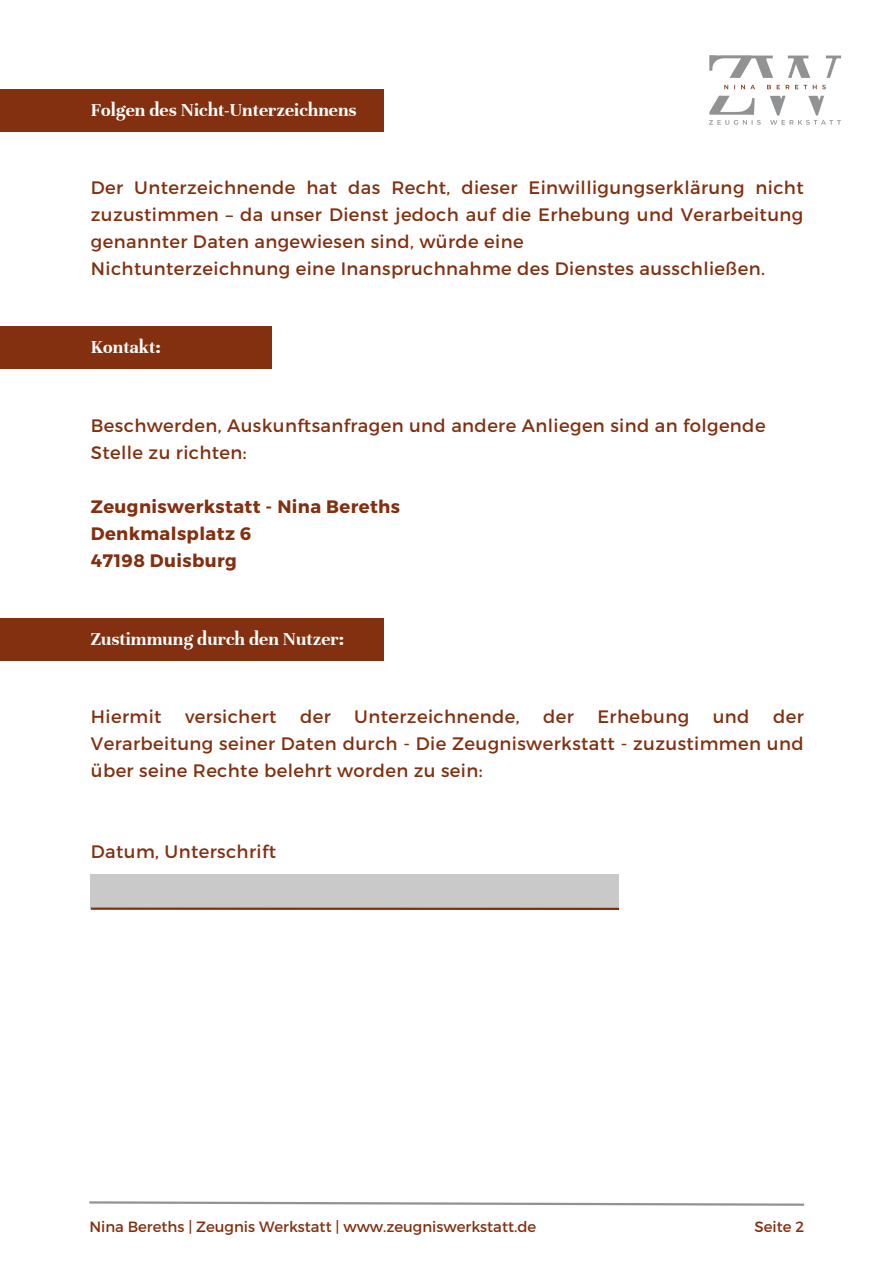
<style>
.page{position:relative;width:893px;height:1264px;background:#fff}
.page>*{position:absolute;margin:0;border:0;box-sizing:border-box;transform-origin:0 0}
.t1{font:700 19.5px "Unna";color:#fff}
.t2{font:18px/27px "Montserrat";letter-spacing:.02em;color:#823010}
.t3{font:700 18px/27px "Montserrat";letter-spacing:.02em;color:#823010}
.t4{font:14.85px "Montserrat";color:#823010}
</style>
<div class="page">
<svg style="left:89px;top:1201px;width:716px;height:5px"></svg>
<img style="left:709px;top:55px;width:133px;height:70px">
<div style="left:1px;top:89px;width:383px;height:43px;background:#823010"></div>
<div style="left:1px;top:326px;width:271px;height:43px;background:#823010"></div>
<div style="left:0;top:618px;width:383px;height:42px;background:#823010"></div>
<div style="left:91px;top:874px;width:528px;height:34px;background:#c9c9ca"></div>
<hr style="left:91px;top:907px;width:528px;height:3px;background:#823012">
<p class="t1" style="left:91px;top:99px;width:267px">Folgen des Nicht-Unterzeichnens</p>
<p class="t2" style="left:91px;top:173px;width:714px">Der Unterzeichnende hat das Recht, dieser Einwilligungserklärung nicht zuzustimmen – da unser Dienst jedoch auf die Erhebung und Verarbeitung genannter Daten angewiesen sind, würde eine<br>Nichtunterzeichnung eine Inanspruchnahme des Dienstes ausschließen.</p>
<p class="t1" style="left:91px;top:336px;width:71px">Kontakt:</p>
<p class="t2" style="left:91px;top:411px;width:676px">Beschwerden, Auskunftsanfragen und andere Anliegen sind an folgende<br>Stelle zu richten:</p>
<p class="t3" style="left:91px;top:492px;width:311px">Zeugniswerkstatt - Nina Bereths<br>Denkmalsplatz 6<br>47198 Duisburg</p>
<p class="t1" style="left:90px;top:627px;width:255px">Zustimmung durch den Nutzer:</p>
<p class="t2" style="left:91px;top:702px;width:72px">Hiermit</p>
<p class="t2" style="left:185px;top:702px;width:93px">versichert</p>
<p class="t2" style="left:300px;top:702px;width:32px">der</p>
<p class="t2" style="left:354px;top:702px;width:167px">Unterzeichnende,</p>
<p class="t2" style="left:543px;top:702px;width:32px">der</p>
<p class="t2" style="left:597px;top:702px;width:93px">Erhebung</p>
<p class="t2" style="left:712px;top:702px;width:38px">und</p>
<p class="t2" style="left:91px;top:702px;width:714px;text-align:justify;text-indent:682px">der Verarbeitung seiner Daten durch - Die Zeugniswerkstatt - zuzustimmen und über seine Rechte belehrt worden zu sein:</p>
<p class="t2" style="left:91px;top:837px;width:187px">Datum, Unterschrift</p>
<p class="t4" style="left:89px;top:1217px;width:448px">Nina Bereths | Zeugnis Werkstatt | www.zeugniswerkstatt.de</p>
<p class="t4" style="left:754px;top:1217px;width:51px">Seite 2</p>
</div>
